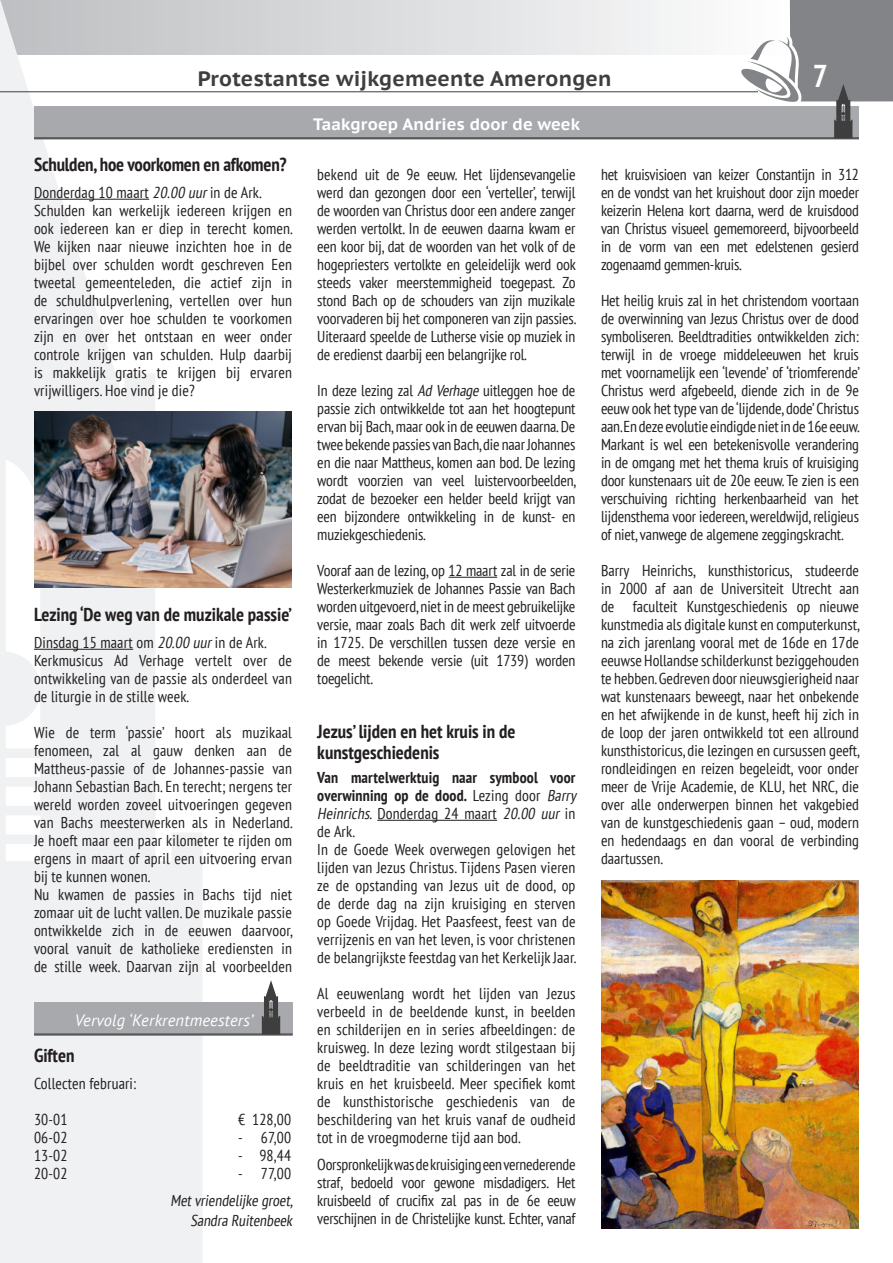
<style>
.page{position:relative;width:893px;height:1263px;background:#fff}
.page>*{position:absolute;margin:0;border:0;box-sizing:border-box;transform-origin:0 0}
.t1{font:700 condensed 31.5px "PT Sans";color:#fff}
.t2{font:700 21px "PT Sans Caption";letter-spacing:.01em;color:#3e3e3f}
.t3{font:700 condensed 18.75px/21px "PT Sans";color:#231f20}
.t4{font:700 16.5px "PT Sans Caption";letter-spacing:.01em;color:#fff}
.t5{font:italic 16.5px "PT Sans";letter-spacing:.01em;color:#fff}
.t6{font:condensed 15.75px/18px "PT Sans";letter-spacing:.01em;color:#231f20;text-align:justify}
.s1{font-style:italic}
.s2{font-weight:700}
</style>
<div class="page">
<svg style="left:202px;top:0;width:482px;height:55px;fill:#e0e1e3"></svg>
<svg style="left:0;top:0;width:202px;height:1263px;fill:#f0f1f2"></svg>
<hr style="left:0;top:91px;width:758px;height:1px;background:#3e3e3f">
<hr style="left:34px;top:199px;width:115px;height:1px;background:#231f20">
<hr style="left:449px;top:577px;width:48px;height:1px;background:#231f20">
<hr style="left:377px;top:820px;width:120px;height:1px;background:#231f20">
<div style="left:34px;top:1002px;width:259px;height:32px;background:#a8a9ad"></div>
<hr style="left:34px;top:1033px;width:259px;height:2px;background:#57585a">
<svg style="left:262px;top:980px;width:18px;height:54px"></svg>
<div style="left:34px;top:106px;width:825px;height:32px;background:#a8a9ad"></div>
<hr style="left:34px;top:137px;width:825px;height:2px;background:#57585a">
<svg style="left:741px;top:0;width:152px;height:138px"></svg>
<img style="left:34px;top:411px;width:258px;height:176px">
<hr style="left:34px;top:649px;width:99px;height:1px;background:#231f20">
<img style="left:601px;top:880px;width:258px;height:349px">
<h2 class="t2" style="left:198px;top:70px;width:415px">Protestantse wijkgemeente Amerongen</h2>
<h1 class="t1" style="left:813px;top:62px;width:17px">7</h1>
<p class="t3" style="left:34px;top:155px;width:254px">Schulden, hoe voorkomen en afkomen?</p>
<p class="t6" style="left:34px;top:185px;width:261px;text-align:left">Donderdag 10 maart <span class="s1">20.00 uur</span>in de Ark.<br>Schulden kan werkelijk iedereen krijgen en ook iedereen kan er diep in terecht komen.<br>We kijken naar nieuwe inzichten hoe in de bijbel over schulden wordt geschreven Een tweetal gemeenteleden, die actief zijn in de schuldhulpverlening, vertellen over hun ervaringen over hoe schulden te voorkomen zijn en over het ontstaan en weer onder controle krijgen van schulden. Hulp daarbij is makkelijk gratis te krijgen bij ervaren vrijwilligers. Hoe vind je die?</p>
<p class="t3" style="left:34px;top:605px;width:260px">Lezing ‘De weg van de muzikale passie’</p>
<p class="t6" style="left:34px;top:635px;width:259px;text-align:left">Dinsdag 15 maart om <span class="s1">20.00 uur</span>in de Ark.<br>Kerkmusicus Ad Verhage vertelt over de ontwikkeling van de passie als onderdeel van de liturgie in de stille week.</p>
<p class="t6" style="left:34px;top:725px;width:260px;text-align:left">Wie de term ‘passie’ hoort als muzikaal fenomeen, zal al gauw denken aan de Mattheus-passie of de Johannes-passie van Johann Sebastian Bach. En terecht; nergens ter wereld worden zoveel uitvoeringen gegeven van Bachs meesterwerken als in Nederland.<br>Je hoeft maar een paar kilometer te rijden om ergens in maart of april een uitvoering ervan bij te kunnen wonen.<br>Nu kwamen de passies in Bachs tijd niet zomaar uit de lucht vallen. De muzikale passie ontwikkelde zich in de eeuwen daarvoor, vooral vanuit de katholieke erediensten in de stille week. Daarvan zijn al voorbeelden</p>
<p class="t5" style="left:75px;top:1013px;width:180px">Vervolg ‘Kerkrentmeesters’</p>
<p class="t3" style="left:34px;top:1046px;width:42px">Giften</p>
<p class="t6" style="left:34px;top:1076px;width:104px">Collecten februari:</p>
<p class="t6" style="left:34px;top:1112px;width:35px">30-01</p>
<p class="t6" style="left:238px;top:1112px;width:55px">€ 128,00</p>
<p class="t6" style="left:34px;top:1130px;width:35px">06-02</p>
<p class="t6" style="left:238px;top:1130px;width:55px">- 67,00</p>
<p class="t6" style="left:34px;top:1148px;width:35px">13-02</p>
<p class="t6" style="left:238px;top:1148px;width:55px">- 98,44</p>
<p class="t6" style="left:34px;top:1166px;width:35px">20-02</p>
<p class="t6" style="left:170px;top:1161px;width:126px;line-height:27px;text-align:right">- 77,00<br>Met vriendelijke groet,</p>
<p class="t6" style="left:190px;top:1212px;width:106px">Sandra Ruitenbeek</p>
<p class="t4" style="left:313px;top:118px;width:268px">Taakgroep Andries door de week</p>
<p class="t6" style="left:317px;top:167px;width:261px">bekend uit de 9e eeuw. Het lijdensevangelie werd dan gezongen door een ‘verteller’, terwijl de woorden van Christus door een andere zanger werden vertolkt. In de eeuwen daarna kwam er een koor bij, dat de woorden van het volk of de hogepriesters vertolkte en geleidelijk werd ook steeds vaker meerstemmigheid toegepast. Zo stond Bach op de schouders van zijn muzikale voorvaderen bij het componeren van zijn passies.<br>Uiteraard speelde de Lutherse visie op muziek in de eredienst daarbij een belangrijke rol.</p>
<p class="t6" style="left:317px;top:383px;width:261px">In deze lezing zal <span class="s1">Ad Verhage</span> uitleggen hoe de passie zich ontwikkelde tot aan het hoogtepunt ervan bij Bach, maar ook in de eeuwen daarna. De twee bekende passies van Bach, die naar Johannes en die naar Mattheus, komen aan bod. De lezing wordt voorzien van veel luistervoorbeelden, zodat de bezoeker een helder beeld krijgt van een bijzondere ontwikkeling in de kunst- en muziekgeschiedenis.</p>
<p class="t6" style="left:317px;top:563px;width:260px">Vooraf aan de lezing, op 12 maart zal in de serie Westerkerkmuziek de Johannes Passie van Bach worden uitgevoerd, niet in de meest gebruikelijke versie, maar zoals Bach dit werk zelf uitvoerde in 1725. De verschillen tussen deze versie en de meest bekende versie (uit 1739) worden toegelicht.</p>
<p class="t3" style="left:317px;top:722px;width:200px">Jezus’ lijden en het kruis in de kunstgeschiedenis</p>
<p class="t6" style="left:317px;top:770px;width:261px;text-align:left"><span class="s2">Van martelwerktuig naar symbool voor overwinning op de dood.</span> Lezing door <span class="s1">Barry Heinrichs</span>. Donderdag 24 maart <span class="s1">20.00 uur</span> in de Ark.<br>In de Goede Week overwegen gelovigen het lijden van Jezus Christus. Tijdens Pasen vieren ze de opstanding van Jezus uit de dood, op de derde dag na zijn kruisiging en sterven op Goede Vrijdag. Het Paasfeest, feest van de verrijzenis en van het leven, is voor christenen de belangrijkste feestdag van het Kerkelijk Jaar.</p>
<p class="t6" style="left:317px;top:986px;width:260px">Al eeuwenlang wordt het lijden van Jezus verbeeld in de beeldende kunst, in beelden en schilderijen en in series afbeeldingen: de kruisweg. In deze lezing wordt stilgestaan bij de beeldtraditie van schilderingen van het kruis en het kruisbeeld. Meer specifiek komt de kunsthistorische geschiedenis van de beschildering van het kruis vanaf de oudheid tot in de vroegmoderne tijd aan bod.</p>
<p class="t6" style="left:317px;top:1157px;width:260px">Oorspronkelijk was de kruisiging een vernederende straf, bedoeld voor gewone misdadigers. Het kruisbeeld of crucifix zal pas in de 6e eeuw verschijnen in de Christelijke kunst. Echter, vanaf</p>
<p class="t6" style="left:601px;top:167px;width:259px">het kruisvisioen van keizer Constantijn in 312 en de vondst van het kruishout door zijn moeder keizerin Helena kort daarna, werd de kruisdood van Christus visueel gememoreerd, bijvoorbeeld in de vorm van een met edelstenen gesierd zogenaamd gemmen-kruis.</p>
<p class="t6" style="left:601px;top:293px;width:261px">Het heilig kruis zal in het christendom voortaan de overwinning van Jezus Christus over de dood symboliseren. Beeldtradities ontwikkelden zich: terwijl in de vroege middeleeuwen het kruis met voornamelijk een ‘levende’ of ‘triomferende’ Christus werd afgebeeld, diende zich in de 9e eeuw ook het type van de ‘lijdende, dode’ Christus aan.En deze evolutie eindigde niet in de 16e eeuw.<br>Markant is wel een betekenisvolle verandering in de omgang met het thema kruis of kruisiging door kunstenaars uit de 20e eeuw. Te zien is een verschuiving richting herkenbaarheid van het lijdensthema voor iedereen, wereldwijd, religieus of niet, vanwege de algemene zeggingskracht.</p>
<p class="t6" style="left:601px;top:563px;width:261px">Barry Heinrichs, kunsthistoricus, studeerde in 2000 af aan de Universiteit Utrecht aan de faculteit Kunstgeschiedenis op nieuwe kunstmedia als digitale kunst en computerkunst, na zich jarenlang vooral met de 16de en 17de eeuwse Hollandse schilderkunst beziggehouden te hebben. Gedreven door nieuwsgierigheid naar wat kunstenaars beweegt, naar het onbekende en het afwijkende in de kunst, heeft hij zich in de loop der jaren ontwikkeld tot een allround kunsthistoricus, die lezingen en cursussen geeft, rondleidingen en reizen begeleidt, voor onder meer de Vrije Academie, de KLU, het NRC, die over alle onderwerpen binnen het vakgebied van de kunstgeschiedenis gaan – oud, modern en hedendaags en dan vooral de verbinding daartussen.</p>
</div>
